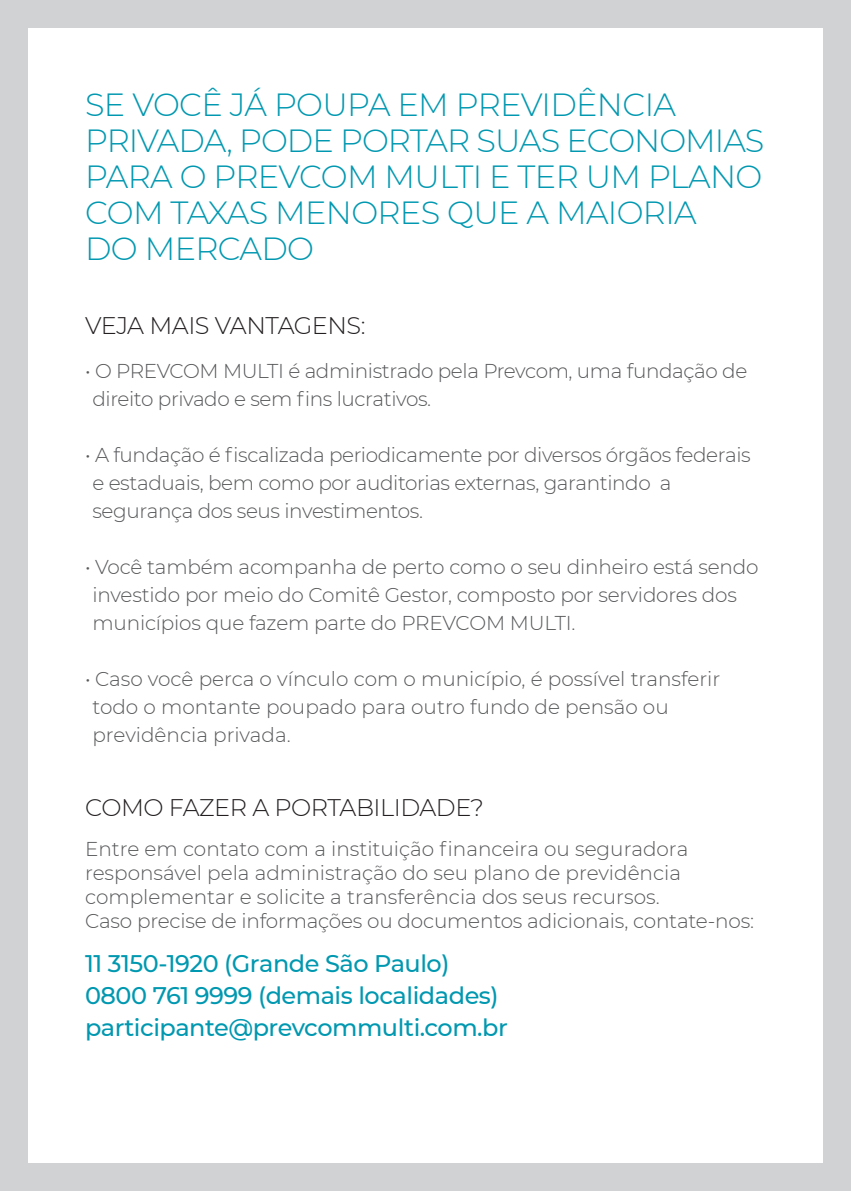
<style>
.page{position:relative;width:851px;height:1191px;background:#fff}
.page>*{position:absolute;margin:0;border:0;box-sizing:border-box;transform-origin:0 0}
.t1{font:300 32px/36px "Montserrat";letter-spacing:-.02em;color:#0098b0}
.t2{font:500 24px/32px "Montserrat";letter-spacing:-.02em;color:#0098b0}
.t3{font:300 24px "Montserrat";letter-spacing:-.02em;color:#231f20}
.t4{font:300 20px/28px "Montserrat";letter-spacing:-.01em;color:#57585a}
</style>
<div class="page">
<div style="left:0;top:0;width:850px;height:1191px;background:#d1d2d4"></div>
<div style="left:28px;top:28px;width:794px;height:1134px;background:#fff"></div>
<p class="t1" style="left:85px;top:86px;width:680px">SE VOCÊ JÁ POUPA EM PREVIDÊNCIA<br>PRIVADA, PODE PORTAR SUAS ECONOMIAS<br>PARA O PREVCOM MULTI E TER UM PLANO<br>COM TAXAS MENORES QUE A MAIORIA<br>DO MERCADO</p>
<p class="t3" style="left:85px;top:309px;width:282px">VEJA MAIS VANTAGENS:</p>
<p class="t4" style="left:92px;top:356px;width:656px;text-indent:-7px">• O PREVCOM MULTI é administrado pela Prevcom, uma fundação de direito privado e sem fins lucrativos.</p>
<p class="t4" style="left:92px;top:440px;width:659px;text-indent:-7px">• A fundação é fiscalizada periodicamente por diversos órgãos federais e estaduais, bem como por auditorias externas, garantindo a segurança dos seus investimentos.</p>
<p class="t4" style="left:92px;top:552px;width:667px;text-indent:-7px">• Você também acompanha de perto como o seu dinheiro está sendo investido por meio do Comitê Gestor, composto por servidores dos municípios que fazem parte do PREVCOM MULTI.</p>
<p class="t4" style="left:92px;top:664px;width:629px;text-indent:-7px">• Caso você perca o vínculo com o município, é possível transferir todo o montante poupado para outro fundo de pensão ou previdência privada.</p>
<p class="t3" style="left:85px;top:791px;width:400px">COMO FAZER A PORTABILIDADE?</p>
<p class="t4" style="left:85px;top:836px;width:670px;line-height:24px">Entre em contato com a instituição financeira ou seguradora responsável pela administração do seu plano de previdência complementar e solicite a transferência dos seus recursos.<br>Caso precise de informações ou documentos adicionais, contate-nos:</p>
<p class="t2" style="left:85px;top:947px;width:415px">11 3150-1920 (Grande São Paulo)<br>0800 761 9999 (demais localidades)</p>
<p class="t2" style="left:85px;top:1011px;width:424px">participante@prevcommulti.com.br</p>
</div>
